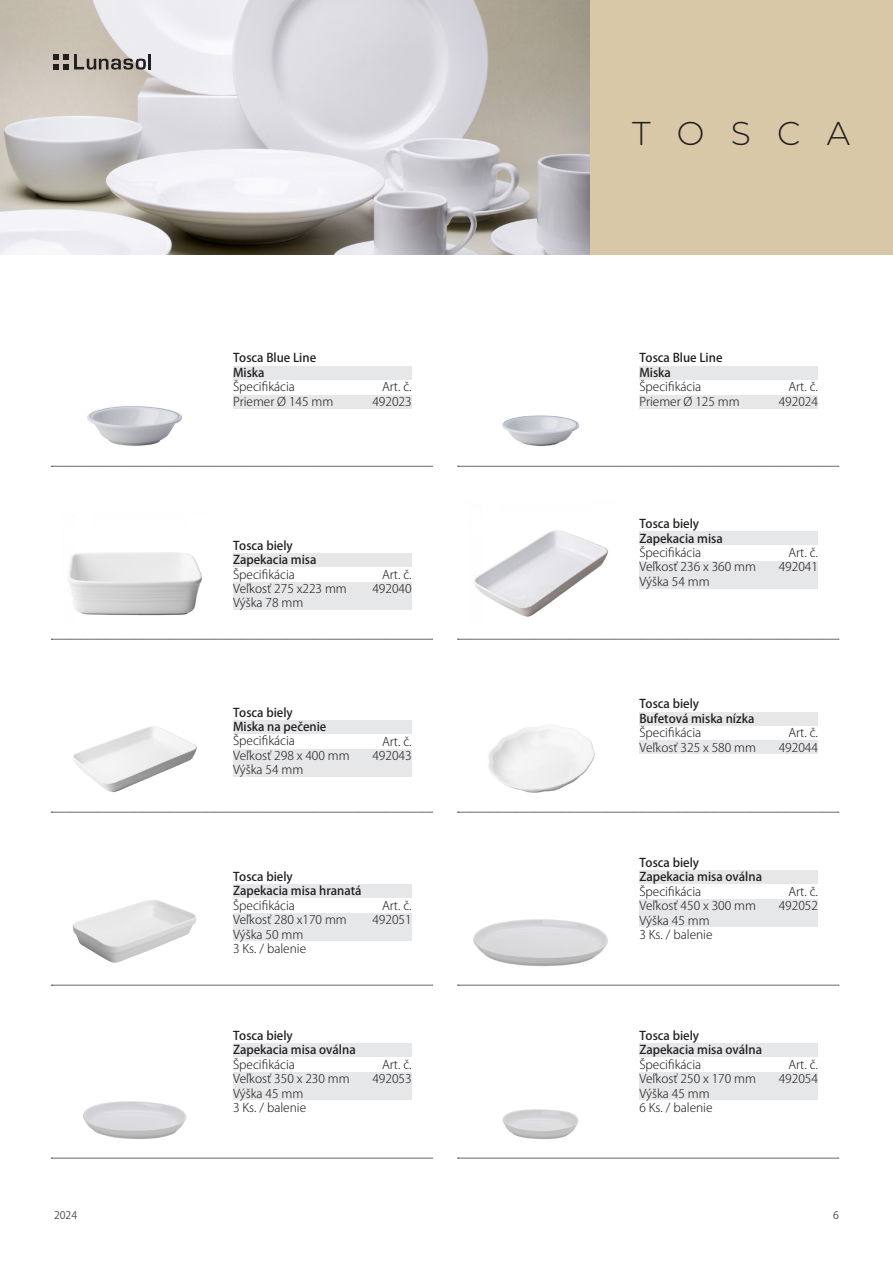
<style>
.page{position:relative;width:893px;height:1263px;background:#fff}
.page>*{position:absolute;margin:0;border:0;box-sizing:border-box;transform-origin:0 0}
.t1{font:300 33px "Montserrat";letter-spacing:.795em;color:#231f20}
.Odd{font:300 12px "Koz Go Pr 6 N";color:#231f20}
.Even{font:300 12px "Koz Go Pr 6 N";color:#231f20}
.Odd-2{font:500 12px "Koz Go Pr 6 N";color:#231f20}
.Even-2{font:500 12px "Koz Go Pr 6 N";color:#231f20}
.t2{font:10.5px "Koz Go Pr 6 N";color:#4d4d4c}
</style>
<div class="page">
<div style="left:587px;top:0;width:306px;height:255px;background:#d9c8a7"></div>
<img style="left:0;top:0;width:589px;height:255px">
<hr style="left:148px;top:54px;width:3px;height:15px;background:#231f20">
<svg style="left:53px;top:54px;width:93px;height:16px"></svg>
<svg style="left:458px;top:466px;width:381px;height:1px"></svg>
<div style="left:639px;top:366px;width:179px;height:13px;background:#e6e7e9"></div>
<div style="left:639px;top:395px;width:179px;height:13px;background:#e6e7e9"></div>
<svg style="left:51px;top:639px;width:382px;height:1px"></svg>
<div style="left:233px;top:553px;width:179px;height:14px;background:#e6e7e9"></div>
<div style="left:233px;top:582px;width:179px;height:28px;background:#e6e7e9"></div>
<svg style="left:458px;top:639px;width:381px;height:1px"></svg>
<div style="left:639px;top:532px;width:179px;height:13px;background:#e6e7e9"></div>
<div style="left:639px;top:560px;width:179px;height:28px;background:#e6e7e9"></div>
<svg style="left:51px;top:812px;width:382px;height:1px"></svg>
<div style="left:233px;top:720px;width:179px;height:14px;background:#e6e7e9"></div>
<div style="left:233px;top:749px;width:179px;height:28px;background:#e6e7e9"></div>
<svg style="left:458px;top:812px;width:381px;height:1px"></svg>
<div style="left:639px;top:712px;width:179px;height:13px;background:#e6e7e9"></div>
<div style="left:639px;top:741px;width:179px;height:13px;background:#e6e7e9"></div>
<svg style="left:51px;top:985px;width:382px;height:1px"></svg>
<div style="left:233px;top:884px;width:179px;height:14px;background:#e6e7e9"></div>
<div style="left:233px;top:913px;width:179px;height:28px;background:#e6e7e9"></div>
<svg style="left:458px;top:985px;width:381px;height:1px"></svg>
<div style="left:639px;top:870px;width:179px;height:14px;background:#e6e7e9"></div>
<div style="left:639px;top:899px;width:179px;height:28px;background:#e6e7e9"></div>
<svg style="left:51px;top:1158px;width:382px;height:1px"></svg>
<div style="left:233px;top:1043px;width:179px;height:14px;background:#e6e7e9"></div>
<div style="left:233px;top:1072px;width:179px;height:28px;background:#e6e7e9"></div>
<svg style="left:458px;top:1158px;width:381px;height:1px"></svg>
<div style="left:639px;top:1043px;width:179px;height:14px;background:#e6e7e9"></div>
<div style="left:639px;top:1072px;width:179px;height:28px;background:#e6e7e9"></div>
<svg style="left:51px;top:466px;width:382px;height:1px"></svg>
<div style="left:233px;top:366px;width:179px;height:13px;background:#e6e7e9"></div>
<div style="left:233px;top:395px;width:179px;height:13px;background:#e6e7e9"></div>
<img style="left:502px;top:415px;width:78px;height:32px">
<img style="left:68px;top:552px;width:134px;height:64px">
<img style="left:474px;top:530px;width:134px;height:87px">
<img style="left:73px;top:726px;width:124px;height:66px">
<img style="left:488px;top:725px;width:107px;height:68px">
<img style="left:72px;top:900px;width:124px;height:63px">
<img style="left:473px;top:919px;width:135px;height:47px">
<img style="left:82px;top:1101px;width:105px;height:38px">
<img style="left:502px;top:1109px;width:77px;height:30px">
<img style="left:87px;top:406px;width:95px;height:40px">
<p class="Even-2" style="left:233px;top:351px;width:85px">Tosca Blue Line</p>
<p class="Odd-2" style="left:233px;top:366px;width:33px">Miska</p>
<p class="Even" style="left:233px;top:380px;width:63px">Špecifikácia</p>
<p class="Odd" style="left:382px;top:380px;width:31px">Art. č.</p>
<p class="Odd" style="left:233px;top:394px;width:102px">Priemer Ø 145 mm</p>
<p class="Odd" style="left:372px;top:394px;width:41px">492023</p>
<p class="Even-2" style="left:233px;top:539px;width:61px">Tosca biely</p>
<p class="Odd-2" style="left:233px;top:553px;width:85px">Zapekacia misa</p>
<p class="Even" style="left:233px;top:567px;width:63px">Špecifikácia</p>
<p class="Odd" style="left:382px;top:567px;width:31px">Art. č.</p>
<p class="Odd" style="left:233px;top:582px;width:115px">Veľkosť 275 x223 mm</p>
<p class="Odd" style="left:372px;top:582px;width:41px">492040</p>
<p class="Odd" style="left:233px;top:596px;width:72px">Výška 78 mm</p>
<p class="Even-2" style="left:233px;top:705px;width:61px">Tosca biely</p>
<p class="Odd-2" style="left:233px;top:720px;width:95px">Miska na pečenie</p>
<p class="Even" style="left:233px;top:734px;width:63px">Špecifikácia</p>
<p class="Odd" style="left:382px;top:734px;width:31px">Art. č.</p>
<p class="Odd" style="left:233px;top:749px;width:118px">Veľkosť 298 x 400 mm</p>
<p class="Odd" style="left:372px;top:749px;width:41px">492043</p>
<p class="Odd" style="left:233px;top:763px;width:72px">Výška 54 mm</p>
<p class="Even-2" style="left:233px;top:870px;width:61px">Tosca biely</p>
<p class="Odd-2" style="left:233px;top:884px;width:130px">Zapekacia misa hranatá</p>
<p class="Even" style="left:233px;top:898px;width:63px">Špecifikácia</p>
<p class="Odd" style="left:382px;top:899px;width:31px">Art. č.</p>
<p class="Odd" style="left:233px;top:913px;width:115px">Veľkosť 280 x170 mm</p>
<p class="Odd" style="left:372px;top:913px;width:41px">492051</p>
<p class="Odd" style="left:233px;top:927px;width:72px">Výška 50 mm</p>
<p class="Even" style="left:233px;top:942px;width:75px">3 Ks. / balenie</p>
<p class="Even-2" style="left:233px;top:1029px;width:61px">Tosca biely</p>
<p class="Odd-2" style="left:233px;top:1043px;width:124px">Zapekacia misa oválna</p>
<p class="Even" style="left:233px;top:1057px;width:63px">Špecifikácia</p>
<p class="Odd" style="left:382px;top:1057px;width:31px">Art. č.</p>
<p class="Odd" style="left:233px;top:1072px;width:118px">Veľkosť 350 x 230 mm</p>
<p class="Odd" style="left:372px;top:1072px;width:41px">492053</p>
<p class="Odd" style="left:233px;top:1086px;width:72px">Výška 45 mm</p>
<p class="Even" style="left:233px;top:1101px;width:75px">3 Ks. / balenie</p>
<h1 class="t1" style="left:632px;top:110px;width:219px">TOSCA</h1>
<p class="Even-2" style="left:639px;top:351px;width:85px">Tosca Blue Line</p>
<p class="Odd-2" style="left:639px;top:366px;width:33px">Miska</p>
<p class="Even" style="left:639px;top:380px;width:63px">Špecifikácia</p>
<p class="Odd" style="left:788px;top:380px;width:31px">Art. č.</p>
<p class="Odd" style="left:639px;top:394px;width:102px">Priemer Ø 125 mm</p>
<p class="Odd" style="left:779px;top:394px;width:41px">492024</p>
<p class="Even-2" style="left:639px;top:517px;width:61px">Tosca biely</p>
<p class="Odd-2" style="left:639px;top:531px;width:85px">Zapekacia misa</p>
<p class="Even" style="left:639px;top:546px;width:63px">Špecifikácia</p>
<p class="Odd" style="left:788px;top:546px;width:31px">Art. č.</p>
<p class="Odd" style="left:639px;top:560px;width:118px">Veľkosť 236 x 360 mm</p>
<p class="Odd" style="left:779px;top:560px;width:41px">492041</p>
<p class="Odd" style="left:639px;top:575px;width:72px">Výška 54 mm</p>
<p class="Even-2" style="left:639px;top:697px;width:61px">Tosca biely</p>
<p class="Odd-2" style="left:639px;top:712px;width:117px">Bufetová miska nízka</p>
<p class="Even" style="left:639px;top:726px;width:63px">Špecifikácia</p>
<p class="Odd" style="left:788px;top:726px;width:31px">Art. č.</p>
<p class="Odd" style="left:639px;top:740px;width:118px">Veľkosť 325 x 580 mm</p>
<p class="Odd" style="left:779px;top:740px;width:41px">492044</p>
<p class="Even-2" style="left:639px;top:856px;width:61px">Tosca biely</p>
<p class="Odd-2" style="left:639px;top:870px;width:124px">Zapekacia misa oválna</p>
<p class="Even" style="left:639px;top:884px;width:63px">Špecifikácia</p>
<p class="Odd" style="left:788px;top:885px;width:31px">Art. č.</p>
<p class="Odd" style="left:639px;top:899px;width:118px">Veľkosť 450 x 300 mm</p>
<p class="Odd" style="left:779px;top:899px;width:41px">492052</p>
<p class="Odd" style="left:639px;top:913px;width:72px">Výška 45 mm</p>
<p class="Even" style="left:639px;top:928px;width:75px">3 Ks. / balenie</p>
<p class="Even-2" style="left:639px;top:1029px;width:61px">Tosca biely</p>
<p class="Odd-2" style="left:639px;top:1043px;width:124px">Zapekacia misa oválna</p>
<p class="Even" style="left:639px;top:1057px;width:63px">Špecifikácia</p>
<p class="Odd" style="left:788px;top:1057px;width:31px">Art. č.</p>
<p class="Odd" style="left:639px;top:1072px;width:118px">Veľkosť 250 x 170 mm</p>
<p class="Odd" style="left:779px;top:1072px;width:41px">492054</p>
<p class="Odd" style="left:639px;top:1086px;width:72px">Výška 45 mm</p>
<p class="Even" style="left:639px;top:1101px;width:75px">6 Ks. / balenie</p>
<p class="t2" style="left:54px;top:1209px;width:25px">2024</p>
<p class="t2" style="left:833px;top:1209px;width:7px">6</p>
</div>
